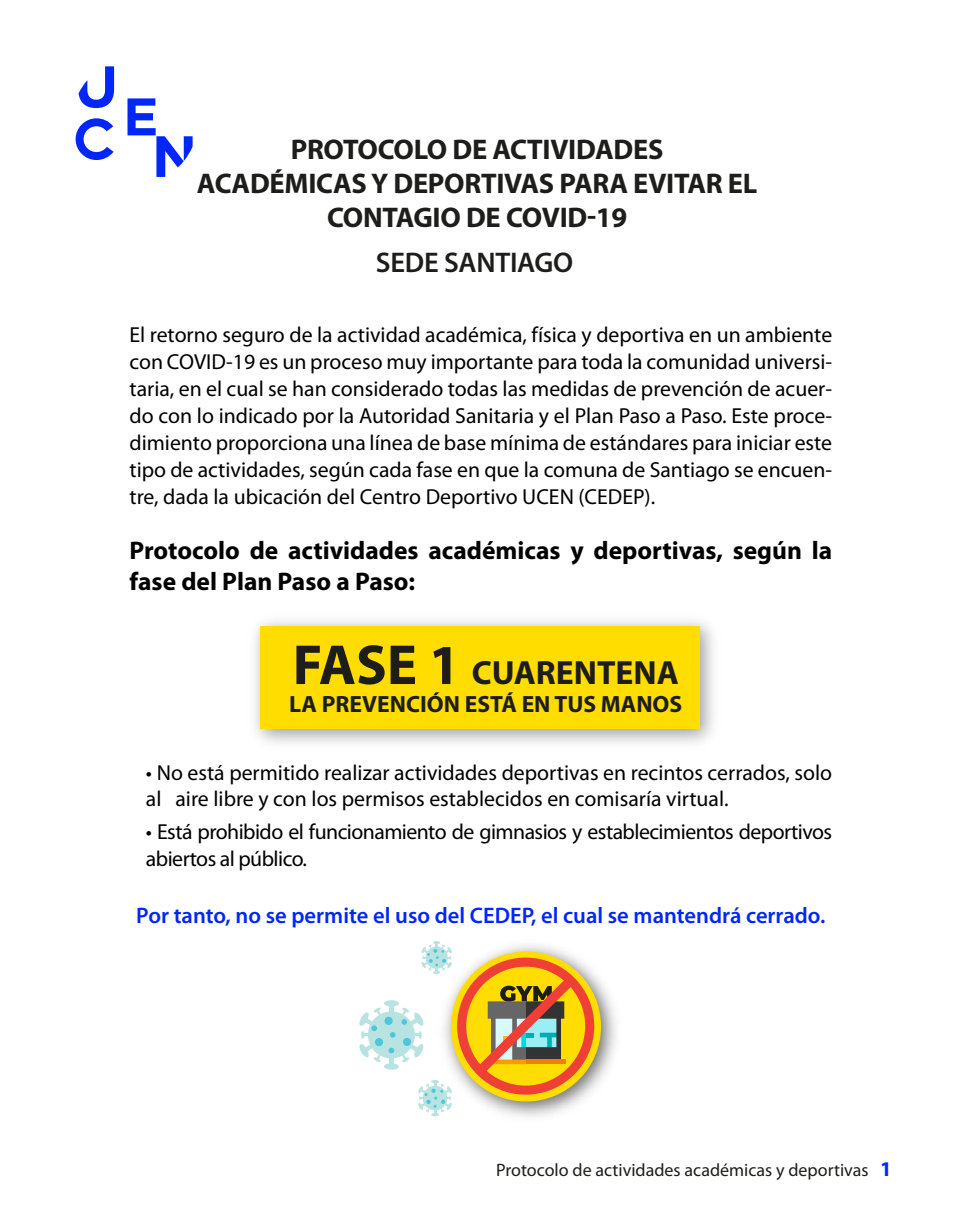
<style>
.page{position:relative;width:961px;height:1231px;background:#fff}
.page>*{position:absolute;margin:0;border:0;box-sizing:border-box;transform-origin:0 0}
.t1{font:700 33.75px "Myriad Pro";color:#1d1d1b}
.t2{font:700 28.5px/34.2px "Myriad Pro";letter-spacing:-.01em;color:#1d1d1b;text-align:center}
.t3{font:600 28.5px "Myriad Pro";letter-spacing:-.01em;color:#1d1d1b}
.t4{font:700 25.5px/30.6px "Myriad Pro";color:#000}
.t5{font:700 23.55px "Myriad Pro";color:#1d1d1b}
.t6{font:600 22.5px "Myriad Pro";color:#0026fa}
.t7{font:21.75px/27px "Myriad Pro";color:#000;text-align:justify}
.t8{font:21.75px/26.1px "Myriad Pro";letter-spacing:-.025em;color:#000}
.t9{font:18px "Myriad Pro";color:#1d1d1b}
.s1{font-size:56.85px}
.s2{font-weight:700;font-size:21px;color:#0026fa}
</style>
<div class="page">
<svg style="left:79px;top:66px;width:35px;height:42px"></svg>
<svg style="left:127px;top:98px;width:66px;height:79px"></svg>
<svg style="left:76px;top:118px;width:38px;height:42px"></svg>
<img style="left:254px;top:620px;width:460px;height:123px">
<div style="left:259px;top:626px;width:440px;height:103px;background:#fd0"></div>
<img style="left:433px;top:975px;width:183px;height:142px">
<div style="left:368px;top:1011px;width:47px;height:47px;background:#b9e3e1;border-radius:50%"></div>
<div style="left:384px;top:1000px;width:15px;height:6px;background:#b9e3e1;border-radius:50%"></div>
<svg style="left:389px;top:1006px;width:4px;height:5px"></svg>
<svg style="left:384px;top:1063px;width:15px;height:6px"></svg>
<svg style="left:384px;top:1016px;width:8px;height:9px"></svg>
<svg style="left:388px;top:1047px;width:6px;height:18px"></svg>
<svg style="left:390px;top:1032px;width:5px;height:5px"></svg>
<svg style="left:359px;top:1007px;width:22px;height:55px"></svg>
<div style="left:375px;top:1038px;width:8px;height:8px;background:#4dc7dc;border-radius:50%"></div>
<svg style="left:401px;top:941px;width:193px;height:175px"></svg>
<h2 class="t2" style="left:197px;top:131px;width:562px">PROTOCOLO DE ACTIVIDADES<br>ACADÉMICAS Y DEPORTIVAS PARA EVITAR EL<br>CONTAGIO DE COVID-19</h2>
<h2 class="t3" style="left:376px;top:245px;width:199px">SEDE SANTIAGO</h2>
<p class="t7" style="left:129px;top:320px;width:704px">El retorno seguro de la actividad académica, física y deportiva en un ambiente con COVID-19 es un proceso muy importante para toda la comunidad universi&shy;taria, en el cual se han considerado todas las medidas de prevención de acuer&shy;do con lo indicado por la Autoridad Sanitaria y el Plan Paso a Paso. Este proce&shy;dimiento proporciona una línea de base mínima de estándares para iniciar este tipo de actividades, según cada fase en que la comuna de Santiago se encuen&shy;tre, dada la ubicación del Centro Deportivo UCEN (CEDEP).</p>
<p class="t4" style="left:129px;top:535px;width:704px">Protocolo de actividades académicas y deportivas, según la fase del Plan Paso a Paso:</p>
<h1 class="t1" style="left:292px;top:650px;width:388px"><span class="s1">FASE 1</span> CUARENTENA</h1>
<p class="t5" style="left:289px;top:689px;width:394px">LA PREVENCIÓN ESTÁ EN TUS MANOS</p>
<p class="t7" style="left:146px;top:759px;width:687px;line-height:26.1px">• No está permitido realizar actividades deportivas en recintos cerrados, solo al aire libre y con los permisos establecidos en comisaría virtual.</p>
<p class="t8" style="left:146px;top:818px;width:687px">• Está prohibido el funcionamiento de gimnasios y establecimientos deportivos abiertos al público.</p>
<p class="t6" style="left:136px;top:900px;width:690px">Por tanto, no se permite el uso del CEDEP, el cual se mantendrá cerrado.</p>
<p class="t9" style="left:496px;top:1158px;width:397px">Protocolo de actividades académicas y deportivas <span class="s2">1</span></p>
</div>
